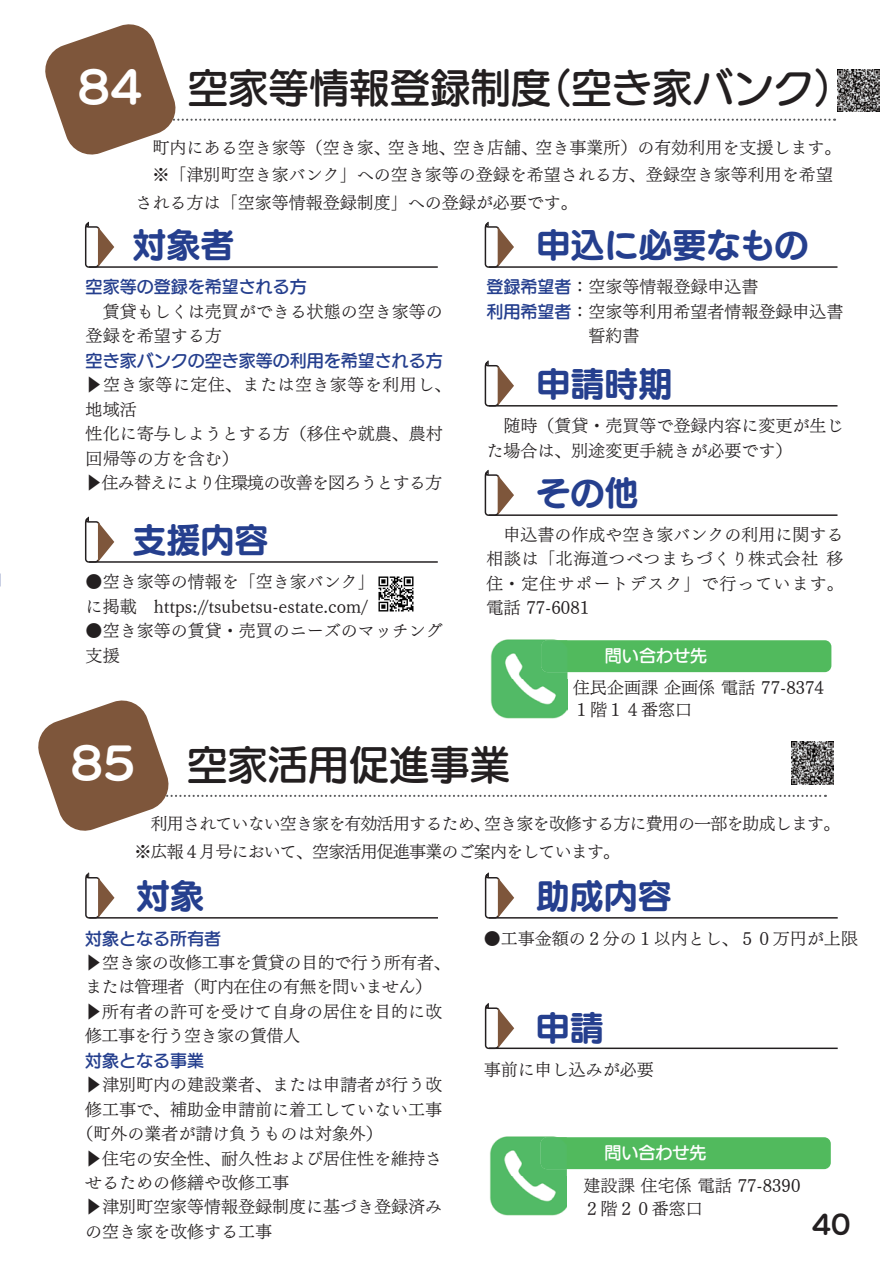
<style>
.page{position:relative;width:893px;height:1263px;background:#fff}
.page>*{position:absolute;margin:0;border:0;box-sizing:border-box;transform-origin:0 0}
.t1{font:42.45px "UD Marugo Large Pr 6 N B";color:#fff}
.t2{font:40.35px "UD Marugo Large Pr 6 N DB";color:#231f20}
.t3{font:34.05px "UD Marugo Large Pr 6 N B";color:#253f8e}
.t4{font:25.5px "UD Marugo Large Pr 6 N B";color:#231f20}
.t5{font:16.95px/24.5px "UD Mincho Pr 6 N L";color:#231f20}
.t6{font:16.95px/24.5px "UD Mincho Pr 6 N L";letter-spacing:-.025em;color:#231f20}
.t7{font:16.95px/27.3px "UD Mincho Pr 6 N L";letter-spacing:-.05em;color:#231f20}
.t8{font:16.95px/24.5px "UD Mincho Pr 6 N L";letter-spacing:.03em;color:#231f20}
.t9{font:16.95px "UD Marugo Large Pr 6 N DB";color:#253f8e}
.t10{font:16.95px "UD Marugo Large Pr 6 N DB";color:#fff}
.s1{font-family:"UD Marugo Large Pr 6 N DB";color:#253f8e}
</style>
<div class="page">
<svg style="left:45px;top:24px;width:790px;height:131px"></svg>
<svg style="left:84px;top:221px;width:30px;height:47px"></svg>
<hr style="left:89px;top:266px;width:349px;height:2px;background:#231f20">
<svg style="left:84px;top:516px;width:30px;height:47px"></svg>
<hr style="left:89px;top:561px;width:349px;height:2px;background:#231f20">
<svg style="left:484px;top:221px;width:30px;height:47px"></svg>
<hr style="left:489px;top:266px;width:348px;height:2px;background:#231f20">
<svg style="left:484px;top:360px;width:30px;height:47px"></svg>
<hr style="left:489px;top:405px;width:348px;height:2px;background:#231f20">
<svg style="left:484px;top:469px;width:30px;height:47px"></svg>
<hr style="left:489px;top:514px;width:348px;height:2px;background:#231f20">
<div style="left:541px;top:640px;width:290px;height:32px;background:#51ba5d;border-radius:7px"></div>
<img style="left:490px;top:639px;width:77px;height:58px">
<img style="left:541px;top:640px;width:26px;height:32px">
<img style="left:837px;top:70px;width:43px;height:42px">
<svg style="left:38px;top:697px;width:788px;height:134px"></svg>
<svg style="left:85px;top:872px;width:30px;height:47px"></svg>
<hr style="left:89px;top:917px;width:349px;height:1px;background:#231f20">
<svg style="left:484px;top:872px;width:30px;height:47px"></svg>
<hr style="left:489px;top:917px;width:349px;height:1px;background:#231f20">
<svg style="left:484px;top:1003px;width:30px;height:47px"></svg>
<hr style="left:489px;top:1047px;width:349px;height:2px;background:#231f20">
<div style="left:541px;top:1137px;width:290px;height:32px;background:#51ba5d;border-radius:7px"></div>
<img style="left:490px;top:1136px;width:77px;height:80px">
<img style="left:541px;top:1137px;width:26px;height:32px">
<img style="left:791px;top:742px;width:42px;height:42px">
<img style="left:378px;top:576px;width:36px;height:36px">
<h2 class="t2" style="left:188px;top:66px;width:668px">空家等情報登録制度（空き家バンク）</h2>
<p class="t5" style="left:136px;top:133px;width:707px;line-height:27.3px">　町内にある空き家等（空き家、空き地、空き店舗、空き事業所）の有効利用を支援します。　※「津別町空き家バンク」への空き家等の登録を希望される方、登録空き家等利用を希望される方は「空家等情報登録制度」への登録が必要です。</p>
<h1 class="t1" style="left:78px;top:64px;width:66px">84</h1>
<h3 class="t3" style="left:132px;top:227px;width:104px">対象者</h3>
<h3 class="t3" style="left:536px;top:227px;width:274px">申込に必要なもの</h3>
<p class="t9" style="left:86px;top:278px;width:223px">空家等の登録を希望される方</p>
<p class="t5" style="left:86px;top:298px;width:359px">　賃貸もしくは売買ができる状態の空き家等の登録を希望する方</p>
<p class="t9" style="left:86px;top:351px;width:359px">空き家バンクの空き家等の利用を希望される方</p>
<p class="t5" style="left:86px;top:371px;width:367px">▶空き家等に定住、または空き家等を利用し、地域活<br>性化に寄与しようとする方（移住や就農、農村回帰等の方を含む）<br>▶住み替えにより住環境の改善を図ろうとする方</p>
<h3 class="t3" style="left:132px;top:522px;width:138px">支援内容</h3>
<p class="t5" style="left:86px;top:568px;width:291px">●空き家等の情報を「空き家バンク」に掲載　https://tsubetsu-estate.com/</p>
<p class="t5" style="left:86px;top:617px;width:359px">●空き家等の賃貸・売買のニーズのマッチング支援</p>
<p class="t5" style="left:486px;top:273px;width:359px"><span class="s1">登録希望者</span>：空家等情報登録申込書<br><span class="s1">利用希望者</span>：空家等利用希望者情報登録申込書</p>
<h3 class="t3" style="left:536px;top:365px;width:138px">申請時期</h3>
<p class="t5" style="left:486px;top:412px;width:359px">　随時（賃貸・売買等で登録内容に変更が生じた場合は、別途変更手続きが必要です）</p>
<h3 class="t3" style="left:536px;top:474px;width:104px">その他</h3>
<p class="t8" style="left:486px;top:521px;width:376px">　申込書の作成や空き家バンクの利用に関する相談は「北海道つべつまちづくり株式会社 移住・定住サポートデスク」で行っています。　電話 77-6081</p>
<p class="t10" style="left:605px;top:646px;width:104px">問い合わせ先</p>
<p class="t5" style="left:573px;top:675px;width:252px;line-height:22.4px">住民企画課 企画係 電話 77-8374<br>１階１４番窓口</p>
<h1 class="t1" style="left:71px;top:740px;width:66px">85</h1>
<h2 class="t2" style="left:187px;top:742px;width:325px">空家活用促進事業</h2>
<p class="t7" style="left:135px;top:809px;width:707px">　利用されていない空き家を有効活用するため、空き家を改修する方に費用の一部を助成します。※広報４月号において、空家活用促進事業のご案内をしています。</p>
<h3 class="t3" style="left:136px;top:877px;width:70px">対象</h3>
<h3 class="t3" style="left:536px;top:877px;width:138px">助成内容</h3>
<p class="t9" style="left:85px;top:929px;width:138px">対象となる所有者</p>
<p class="t6" style="left:85px;top:949px;width:367px">▶空き家の改修工事を賃貸の目的で行う所有者、または管理者（町内在住の有無を問いません）▶所有者の許可を受けて自身の居住を目的に改修工事を行う空き家の賃借人</p>
<p class="t9" style="left:85px;top:1051px;width:121px">対象となる事業</p>
<p class="t5" style="left:85px;top:1071px;width:359px">▶津別町内の建設業者、または申請者が行う改</p>
<p class="t5" style="left:85px;top:1096px;width:359px">修工事で、補助金申請前に着工していない工事</p>
<p class="t5" style="left:77px;top:1120px;width:308px">（町外の業者が請け負うものは対象外）</p>
<p class="t5" style="left:85px;top:1145px;width:359px">▶住宅の安全性、耐久性および居住性を維持さ</p>
<p class="t5" style="left:85px;top:1169px;width:206px">せるための修繕や改修工事</p>
<p class="t5" style="left:85px;top:1193px;width:359px">▶津別町空家等情報登録制度に基づき登録済み</p>
<p class="t5" style="left:85px;top:1218px;width:189px">の空き家を改修する工事</p>
<p class="t5" style="left:484px;top:924px;width:376px">●工事金額の２分の１以内とし、５０万円が上限</p>
<h3 class="t3" style="left:536px;top:1009px;width:70px">申請</h3>
<p class="t5" style="left:484px;top:1056px;width:172px">事前に申し込みが必要</p>
<p class="t10" style="left:604px;top:1143px;width:104px">問い合わせ先</p>
<p class="t5" style="left:584px;top:1173px;width:218px;line-height:22.4px">建設課 住宅係 電話 77-8390<br>２階２０番窓口</p>
<h3 class="t4" style="left:812px;top:1211px;width:40px">40</h3>
</div>
